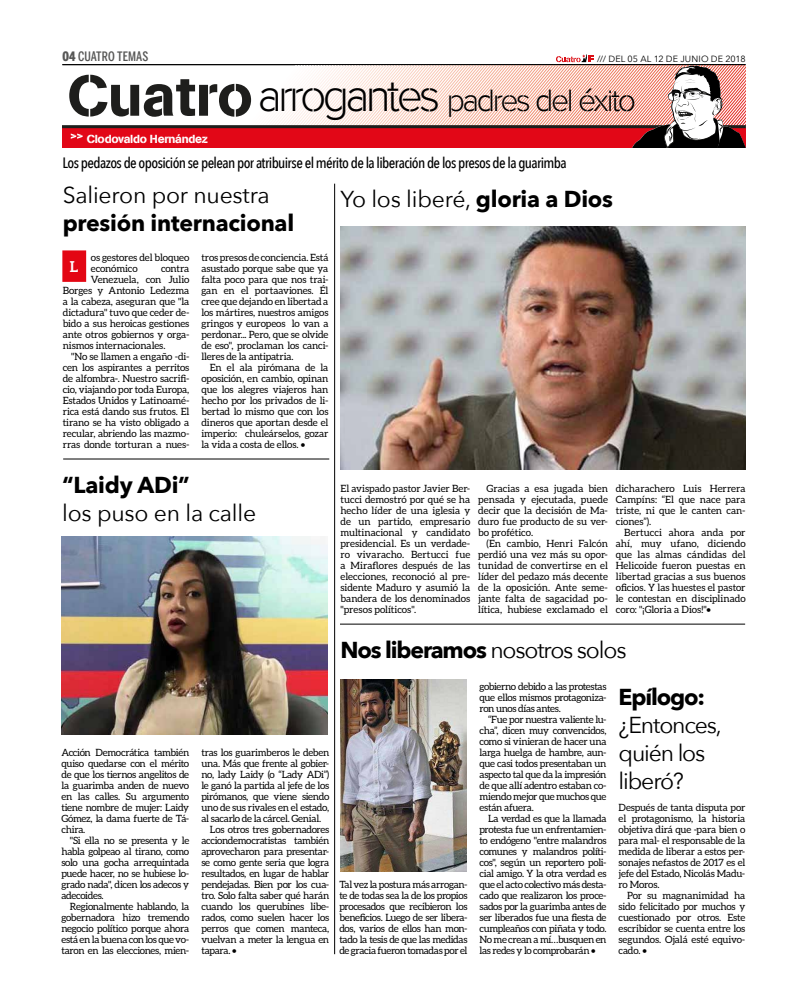
<style>
.page{position:relative;width:808px;height:1007px;background:#fff}
.page>*{position:absolute;margin:0;border:0;box-sizing:border-box;transform-origin:0 0}
.t1{font:57px "AG Book Stencil";color:#1e1e1c}
.t2{font:32px "Rafale BG";letter-spacing:-.075em;color:#000}
.t3{font:23px "Avenir Next";letter-spacing:-.01em;color:#000}
.t4{font:23px/28px "Avenir Next";letter-spacing:-.05em;color:#000}
.t5{font:700 23px "Avenir Next";letter-spacing:-.01em;color:#000}
.t6{font:700 23px "Avenir Next";letter-spacing:-.05em;color:#000}
.t7{font:500 15px "Avenir Next Condensed";letter-spacing:-.04em;color:#000}
.t8{font:700 15px "Aleo";color:#fff}
.t9{font:500 13px "Benton Sans Comp";letter-spacing:.005em;color:#575756}
.t10{font:11.6px "AG Book Stencil";letter-spacing:-.02em;color:#fff}
.t11{font:10px/11px "Aleo";letter-spacing:-.025em;color:#000;text-align:justify}
.t12{font:10px "Aleo";letter-spacing:-.005em;color:#000}
.t13{font:9px "Avenir Next";letter-spacing:.015em;color:#000}
.s1{font-weight:900}
.s2{font-size:46.2px}
.s3{font-weight:700}
</style>
<div class="page">
<hr style="left:62px;top:64px;width:684px;height:1px;background:#000">
<img style="left:340px;top:679px;width:126px;height:192px">
<img style="left:340px;top:226px;width:406px;height:244px">
<div style="left:62px;top:128px;width:684px;height:19px;background:#e20717"></div>
<svg style="left:71px;top:133px;width:12px;height:6px"></svg>
<hr style="left:62px;top:125px;width:684px;height:3px;background:#1e1e1c">
<svg style="left:235px;top:54px;width:511px;height:93px"></svg>
<hr style="left:334px;top:184px;width:1px;height:770px;background:#000">
<hr style="left:63px;top:459px;width:266px;height:1px;background:#000">
<hr style="left:340px;top:624px;width:405px;height:1px;background:#000">
<div style="left:62px;top:250px;width:24px;height:32px;background:#e30613;border:2px solid #e30613"></div>
<img style="left:61px;top:536px;width:267px;height:198px">
<h3 class="t9" style="left:62px;top:49px;width:87px"><span class="s1">04</span> CUATRO TEMAS</h3>
<p class="t13" style="left:597px;top:51px;width:150px">/// DEL 05 AL 12 DE JUNIO DE 2018</p>
<h1 class="t1" style="left:67px;top:62px;width:187px">Cuatro</h1>
<p class="t10" style="left:87px;top:132px;width:123px">Clodovaldo Hernández</p>
<h2 class="t2" style="left:258px;top:83px;width:380px"><span class="s2">arrogantes</span> padres del éxito</h2>
<h3 class="t7" style="left:62px;top:153px;width:506px">Los pedazos de oposición se pelean por atribuirse el mérito de la liberación de los presos de la guarimba</h3>
<h3 class="t3" style="left:63px;top:175px;width:208px">Salieron por nuestra</h3>
<h3 class="t5" style="left:63px;top:203px;width:233px">presión internacional</h3>
<p class="t11" style="left:91px;top:251px;width:100px">os gestores del bloqueo económico</p>
<p class="t11" style="left:201px;top:251px;width:129px">tros presos de conciencia. Está asustado porque sabe que ya falta poco para que nos trai&shy;gan en el portaaviones. Él cree que dejando en libertad a los mártires, nuestros amigos gringos y europeos lo van a perdonar... Pero, que se olvide de eso", proclaman los canci&shy;lleres de la antipatria.</p>
<p class="t11" style="left:201px;top:361px;width:129px;text-indent:8px">En el ala pirómana de la oposición, en cambio, opinan que los alegres viajeros han hecho por los privados de li&shy;bertad lo mismo que con los dineros que aportan desde el imperio: chuleárselos, gozar la vida a costa de ellos. •</p>
<h3 class="t8" style="left:70px;top:258px;width:10px">L</h3>
<p class="t11" style="left:161px;top:262px;width:30px">contra</p>
<p class="t11" style="left:91px;top:273px;width:100px">Venezuela, con Julio</p>
<p class="t11" style="left:63px;top:284px;width:128px">Borges y Antonio Ledezma</p>
<p class="t12" style="left:63px;top:295px;width:128px">a la cabeza, aseguran que "la</p>
<p class="t11" style="left:63px;top:306px;width:128px">dictadura" tuvo que ceder de-</p>
<p class="t11" style="left:63px;top:317px;width:128px">bido a sus heroicas gestiones</p>
<p class="t11" style="left:63px;top:328px;width:128px">ante otros gobiernos y orga-</p>
<p class="t11" style="left:63px;top:339px;width:104px">nismos internacionales.</p>
<p class="t11" style="left:71px;top:350px;width:120px">"No se llamen a engaño -di-</p>
<p class="t11" style="left:63px;top:361px;width:128px">cen los aspirantes a perritos</p>
<p class="t11" style="left:63px;top:372px;width:128px">de alfombra-. Nuestro sacrifi-</p>
<p class="t11" style="left:63px;top:383px;width:128px">cio, viajando por toda Europa,</p>
<p class="t11" style="left:63px;top:394px;width:128px">Estados Unidos y Latinoamé-</p>
<p class="t11" style="left:63px;top:405px;width:128px">rica está dando sus frutos. El</p>
<p class="t11" style="left:63px;top:416px;width:128px">tirano se ha visto obligado a</p>
<p class="t11" style="left:63px;top:427px;width:128px">recular, abriendo las mazmo-</p>
<p class="t11" style="left:63px;top:438px;width:128px">rras donde torturan a nues-</p>
<h3 class="t3" style="left:340px;top:179px;width:274px">Yo los liberé, <span class="s3">gloria a Dios</span></h3>
<h3 class="t5" style="left:62px;top:465px;width:129px">“Laidy ADi”</h3>
<h3 class="t3" style="left:62px;top:493px;width:196px">los puso en la calle</h3>
<p class="t11" style="left:61px;top:746px;width:129px">Acción Democrática también quiso quedarse con el mérito de que los tiernos angelitos de la guarimba anden de nuevo en las calles. Su argumento tiene nombre de mujer: Laidy Gómez, la dama fuerte de Tá&shy;chira.</p>
<p class="t11" style="left:61px;top:834px;width:129px;text-indent:8px">"Si ella no se presenta y le habla golpeao al tirano, como solo una gocha arrequintada puede hacer, no se hubiese lo&shy;grado nada", dicen los adecos y adecoides.</p>
<p class="t11" style="left:61px;top:900px;width:129px;text-indent:8px">Regionalmente hablando, la gobernadora hizo tremendo negocio político porque ahora está en la buena con los que vo&shy;taron en las elecciones, mien-</p>
<p class="t11" style="left:201px;top:746px;width:129px">tras los guarimberos le deben</p>
<p class="t11" style="left:201px;top:757px;width:129px">una. Más que frente al gobier-</p>
<p class="t11" style="left:201px;top:768px;width:129px">no, lady Laidy (o “Lady ADi”)</p>
<p class="t11" style="left:201px;top:779px;width:129px">le ganó la partida al jefe de los</p>
<p class="t11" style="left:201px;top:790px;width:129px">pirómanos, que viene siendo</p>
<p class="t11" style="left:201px;top:801px;width:129px">uno de sus rivales en el estado,</p>
<p class="t11" style="left:201px;top:812px;width:121px">al sacarlo de la cárcel. Genial.</p>
<p class="t11" style="left:210px;top:823px;width:121px">Los otros tres gobernadores</p>
<p class="t11" style="left:201px;top:834px;width:129px">acciondemocratistas también</p>
<p class="t11" style="left:201px;top:845px;width:129px">aprovecharon para presentar-</p>
<p class="t11" style="left:201px;top:856px;width:129px">se como gente seria que logra</p>
<p class="t11" style="left:201px;top:867px;width:129px">resultados, en lugar de hablar</p>
<p class="t11" style="left:201px;top:878px;width:129px">pendejadas. Bien por los cua-</p>
<p class="t11" style="left:201px;top:889px;width:129px">tro. Solo falta saber qué harán</p>
<p class="t11" style="left:201px;top:900px;width:129px">cuando los querubines libe-</p>
<p class="t11" style="left:201px;top:911px;width:129px">rados, como suelen hacer los</p>
<p class="t11" style="left:201px;top:922px;width:129px">perros que comen manteca,</p>
<p class="t11" style="left:201px;top:933px;width:129px">vuelvan a meter la lengua en</p>
<p class="t11" style="left:201px;top:944px;width:37px">tapara. •</p>
<p class="t11" style="left:340px;top:482px;width:131px">El avispado pastor Javier Ber&shy;tucci demostró por qué se ha hecho líder de una iglesia y de un partido, empresario multinacional y candidato presidencial. Es un verdade&shy;ro vivaracho. Bertucci fue a Miraflores después de las elecciones, reconoció al pre&shy;sidente Maduro y asumió la bandera de los denominados "presos políticos".</p>
<p class="t11" style="left:478px;top:482px;width:131px;text-indent:9px">Gracias a esa jugada bien pensada y ejecutada, puede decir que la decisión de Ma&shy;duro fue producto de su ver&shy;bo profético.</p>
<p class="t11" style="left:478px;top:537px;width:131px;text-indent:9px">(En cambio, Henri Falcón perdió una vez más su opor&shy;tunidad de convertirse en el líder del pedazo más decente de la oposición. Ante seme&shy;jante falta de sagacidad po&shy;lítica, hubiese exclamado el</p>
<p class="t11" style="left:616px;top:482px;width:131px">dicharachero Luis Herrera Campíns: “El que nace para triste, ni que le canten can&shy;ciones”).</p>
<p class="t11" style="left:616px;top:526px;width:131px;text-indent:8px">Bertucci ahora anda por ahí, muy ufano, diciendo que las almas cándidas del Helicoide fueron puestas en libertad gracias a sus buenos oficios. Y las huestes el pastor le contestan en disciplinado coro: "¡Gloria a Dios!"•</p>
<h3 class="t4" style="left:340px;top:634px;width:288px"><span class="s3">Nos liberamos</span> nosotros solos</h3>
<p class="t11" style="left:339px;top:878px;width:130px">Tal vez la postura más arrogan&shy;te de todas sea la de los propios procesados que recibieron los beneficios. Luego de ser libera&shy;dos, varios de ellos han mon&shy;tado la tesis de que las medidas de gracia fueron tomadas por el</p>
<p class="t11" style="left:479px;top:680px;width:129px">gobierno debido a las protestas que ellos mismos protagoniza&shy;ron unos días antes.</p>
<p class="t11" style="left:479px;top:713px;width:129px;text-indent:9px">“Fue por nuestra valiente lu&shy;cha”, dicen muy convencidos, como si vinieran de hacer una larga huelga de hambre, aun&shy;que casi todos presentaban un aspecto tal que da la impresión de que allí adentro estaban co&shy;miendo mejor que muchos que están afuera.</p>
<p class="t11" style="left:479px;top:812px;width:129px;text-indent:9px">La verdad es que la llamada protesta fue un enfrentamien&shy;to endógeno "entre malandros comunes y malandros políti&shy;cos", según un reportero poli&shy;cial amigo. Y la otra verdad es que el acto colectivo más desta&shy;cado que realizaron los proce&shy;sados por la guarimba antes de ser liberados fue una fiesta de cumpleaños con piñata y todo.<br>No me crean a mí…busquen en las redes y lo comprobarán •</p>
<h3 class="t6" style="left:618px;top:677px;width:88px">Epílogo:</h3>
<h3 class="t4" style="left:618px;top:710px;width:105px">¿Entonces, quién los liberó?</h3>
<p class="t11" style="left:618px;top:801px;width:128px">Después de tanta disputa por el protagonismo, la historia objetiva dirá que -para bien o para mal- el responsable de la medida de liberar a estos per&shy;sonajes nefastos de 2017 es el jefe del Estado, Nicolás Madu&shy;ro Moros.</p>
<p class="t11" style="left:618px;top:889px;width:128px;text-indent:8px">Por su magnanimidad ha sido felicitado por muchos y cuestionado por otros. Este escribidor se cuenta entre los segundos. Ojalá esté equivo&shy;cado. •</p>
</div>
